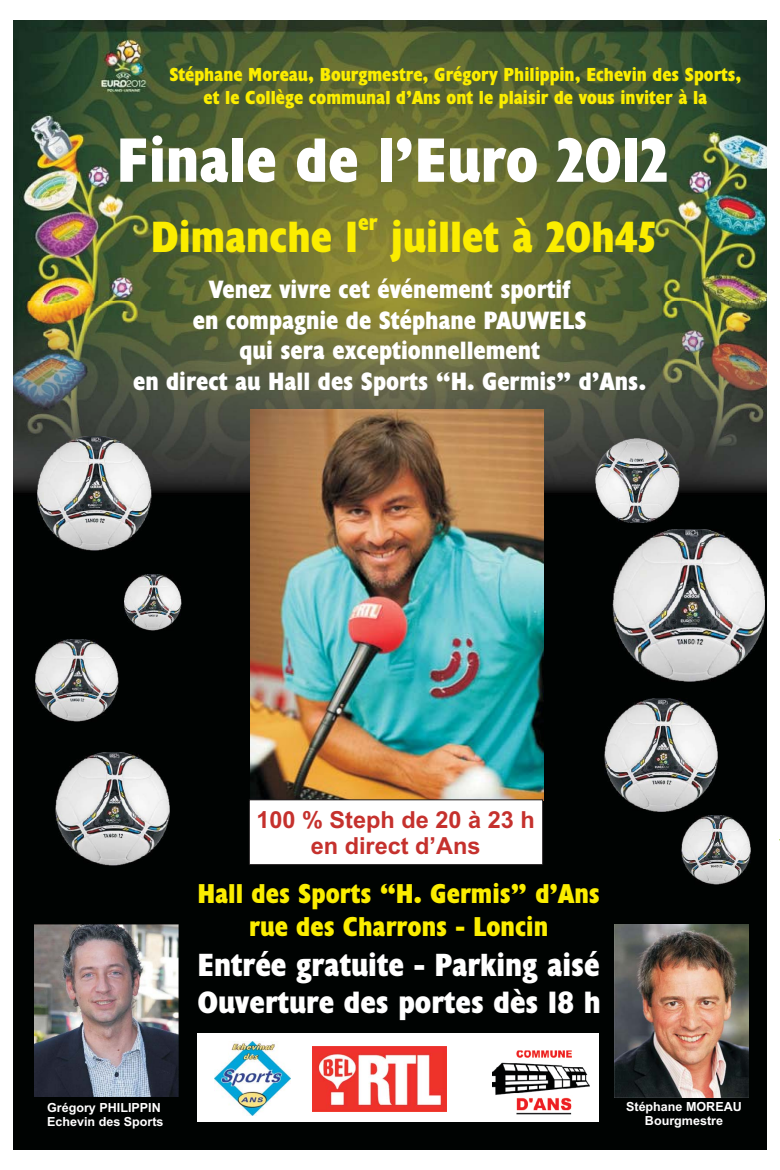
<style>
.page{position:relative;width:780px;height:1170px;background:#fff}
.page>*{position:absolute;margin:0;border:0;box-sizing:border-box;transform-origin:0 0}
.t1{font:700 condensed 63.25px "Humanist 521 BT Xtra";color:#fff}
.t2{font:700 condensed 44.25px "Humanist 521 BT Xtra";color:#fbed00}
.t3{font:700 condensed 32.5px "Humanist 521 BT Xtra";color:#fff}
.t4{font:700 condensed 31.25px "Humanist 521 BT Xtra";color:#fff}
.t5{font:700 condensed 27.62px/33.1px "Humanist 521 BT Xtra";color:#fbed00;text-align:center}
.t6{font:700 condensed 25.38px/30.5px "Humanist 521 BT Xtra";color:#fff;text-align:center}
.t7{font:700 23.5px/26.2px "Arial";color:#c5312d;text-align:center}
.t8{font:700 condensed 22.12px "Humanist 521 BT Xtra";color:#fbed00}
.t9{font:700 condensed 19.12px/22.9px "Humanist 521 BT Xtra";color:#fbed00;text-align:center}
.t10{font:700 12.5px/14px "Arial";color:#fff}
</style>
<div class="page">
<img style="left:14px;top:21px;width:752px;height:281px">
<img style="left:14px;top:302px;width:752px;height:847px">
<img style="left:615px;top:924px;width:133px;height:173px">
<div style="left:197px;top:1033px;width:402px;height:88px;background:#fff"></div>
<img style="left:214px;top:1041px;width:76px;height:74px">
<img style="left:492px;top:1050px;width:97px;height:64px">
<img style="left:34px;top:924px;width:145px;height:172px">
<img style="left:312px;top:1046px;width:134px;height:64px">
<img style="left:37px;top:436px;width:114px;height:114px">
<img style="left:36px;top:639px;width:82px;height:82px">
<img style="left:125px;top:574px;width:56px;height:56px">
<img style="left:56px;top:752px;width:113px;height:113px">
<img style="left:250px;top:409px;width:293px;height:391px">
<div style="left:249px;top:799px;width:293px;height:65px;background:#fff"></div>
<div style="left:249px;top:799px;width:293px;height:65px;border:1px solid #231f20"></div>
<img style="left:596px;top:438px;width:83px;height:84px">
<img style="left:612px;top:529px;width:153px;height:152px">
<img style="left:604px;top:698px;width:113px;height:113px">
<img style="left:681px;top:815px;width:69px;height:69px">
<p class="t9" style="left:169px;top:65px;width:573px">Stéphane Moreau, Bourgmestre, Grégory Philippin, Echevin des Sports, et le Collège communal d’Ans ont le plaisir de vous inviter à la</p>
<h1 class="t1" style="left:117px;top:139px;width:552px">Finale de l’Euro 2012</h1>
<p class="t8" style="left:358px;top:215px;width:21px">er</p>
<h2 class="t2" style="left:151px;top:222px;width:507px">Dimanche 1 juillet à 20h45</h2>
<p class="t6" style="left:133px;top:277px;width:514px">Venez vivre cet événement sportif<br>en compagnie de Stéphane PAUWELS<br>qui sera exceptionnellement<br>en direct au Hall des Sports “H. Germis” d’Ans.</p>
<p class="t7" style="left:256px;top:809px;width:280px">100 % Steph de 20 à 23 h en direct d’Ans</p>
<p class="t5" style="left:197px;top:879px;width:404px">Hall des Sports “H. Germis” d’Ans rue des Charrons - Loncin</p>
<p class="t3" style="left:197px;top:953px;width:404px">Entrée gratuite - Parking aisé</p>
<p class="t4" style="left:197px;top:991px;width:405px">Ouverture des portes dès 18 h</p>
<p class="t10" style="left:47px;top:1101px;width:118px">Grégory PHILIPPIN<br>Echevin des Sports</p>
<p class="t10" style="left:626px;top:1101px;width:117px;text-align:center">Stéphane MOREAU<br>Bourgmestre</p>
</div>
